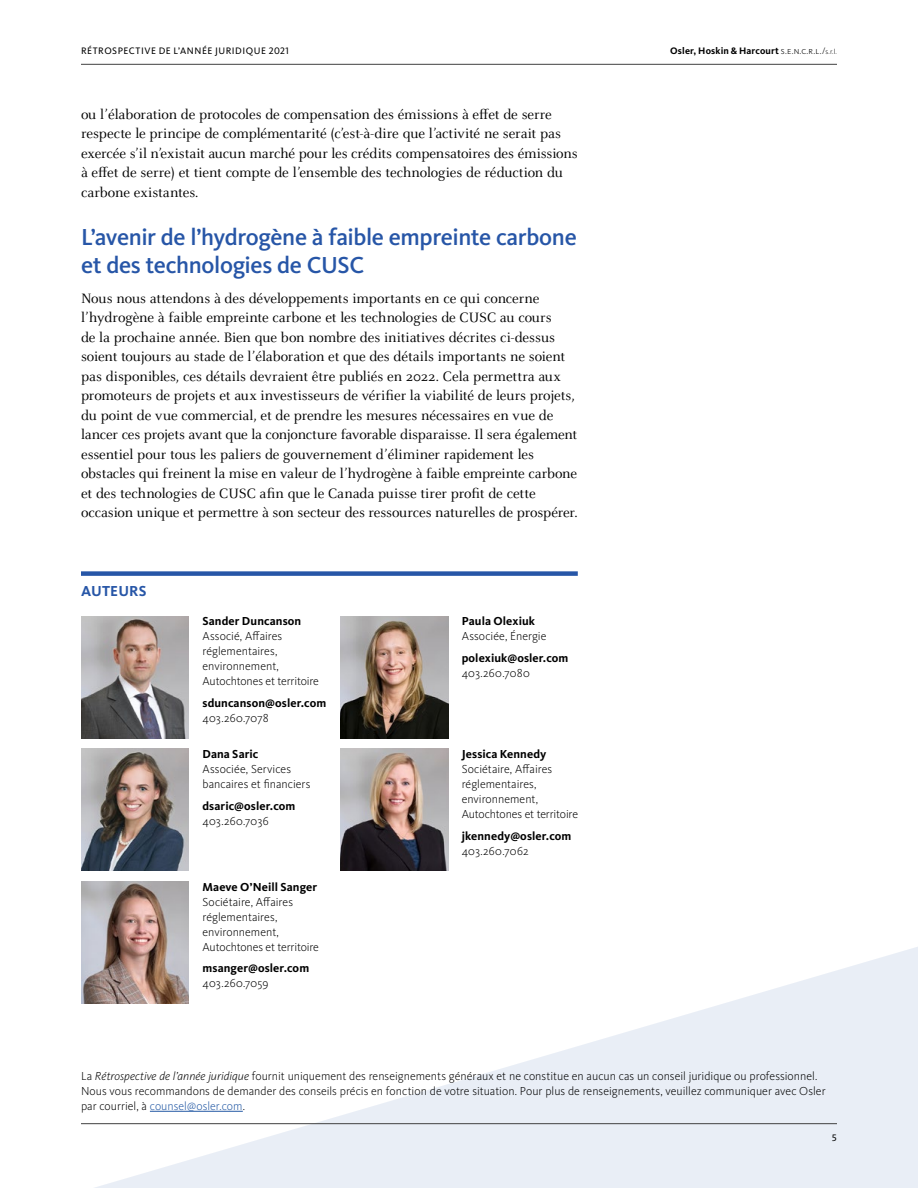
<style>
.page{position:relative;width:918px;height:1188px;background:#fff}
.page>*{position:absolute;margin:0;border:0;box-sizing:border-box;transform-origin:0 0}
.t1{font:500 24px/28.5px "Kievit Pro";letter-spacing:-.02em;color:#2756a7}
.t2{font:15px/19.5px "Celeste OT";letter-spacing:-.01em;color:#000}
.t3{font:700 15px "Kievit Pro";letter-spacing:.01em;color:#2756a7}
.t4{font:300 12px/15px "Kievit Pro";color:#000}
.t5{font:700 12px "Kievit Pro";letter-spacing:.005em;color:#000}
.t6{font:700 9.75px "Kievit Pro";letter-spacing:.015em;color:#000}
.t7{font:9.75px "Kievit Pro";letter-spacing:.055em;color:#000}
.s1{font-weight:300}
.s2{font-weight:300;font-size:7.35px}
.s3{font-style:italic}
.s4{color:#2258a4}
</style>
<div class="page">
<svg style="left:81px;top:947px;width:837px;height:241px;fill:#e9eef6"></svg>
<hr style="left:81px;top:1123px;width:756px;height:1px;background:#414141">
<hr style="left:81px;top:64px;width:756px;height:1px;background:#414141">
<div style="left:81px;top:571px;width:497px;height:5px;background:#2756a7"></div>
<img style="left:81px;top:749px;width:108px;height:122px">
<img style="left:81px;top:882px;width:108px;height:121px">
<img style="left:340px;top:749px;width:108px;height:122px">
<img style="left:340px;top:616px;width:108px;height:122px">
<img style="left:81px;top:616px;width:108px;height:122px">
<hr style="left:150px;top:1111px;width:93px;height:1px;background:#2258a4">
<p class="t7" style="left:81px;top:45px;width:209px">RÉTROSPECTIVE DE L’ANNÉE JURIDIQUE 2021</p>
<p class="t6" style="left:670px;top:45px;width:168px">Osler, Hoskin &amp; Harcourt <span class="s1">s.e.n.c.r.l./</span><span class="s2">s.r.l.</span></p>
<p class="t2" style="left:81px;top:105px;width:498px">ou l’élaboration de protocoles de compensation des émissions à effet de serre respecte le principe de complémentarité (c’est-à-dire que l’activité ne serait pas exercée s’il n’existait aucun marché pour les crédits compensatoires des émissions à effet de serre) et tient compte de l’ensemble des technologies de réduction du carbone existantes.</p>
<h1 class="t1" style="left:81px;top:222px;width:497px">L’avenir de l’hydrogène à faible empreinte carbone et des technologies de CUSC</h1>
<p class="t2" style="left:81px;top:288px;width:498px">Nous nous attendons à des développements importants en ce qui concerne l’hydrogène à faible empreinte carbone et les technologies de CUSC au cours<br>de la prochaine année. Bien que bon nombre des initiatives décrites ci-dessus soient toujours au stade de l’élaboration et que des détails importants ne soient pas disponibles, ces détails devraient être publiés en 2022. Cela permettra aux promoteurs de projets et aux investisseurs de vérifier la viabilité de leurs projets, du point de vue commercial, et de prendre les mesures nécessaires en vue de lancer ces projets avant que la conjoncture favorable disparaisse. Il sera également essentiel pour tous les paliers de gouvernement d’éliminer rapidement les obstacles qui freinent la mise en valeur de l’hydrogène à faible empreinte carbone et des technologies de CUSC afin que le Canada puisse tirer profit de cette occasion unique et permettre à son secteur des ressources naturelles de prospérer.</p>
<p class="t3" style="left:81px;top:582px;width:67px">AUTEURS</p>
<p class="t5" style="left:202px;top:614px;width:100px">Sander Duncanson</p>
<p class="t4" style="left:202px;top:629px;width:118px">Associé, Affaires réglementaires, environnement,<br>Autochtones et territoire</p>
<p class="t5" style="left:202px;top:696px;width:125px">sduncanson@osler.com</p>
<p class="t4" style="left:202px;top:711px;width:68px">403.260.7078</p>
<p class="t5" style="left:202px;top:747px;width:57px">Dana Saric</p>
<p class="t4" style="left:202px;top:761px;width:109px">Associée, Services bancaires et financiers</p>
<p class="t5" style="left:202px;top:799px;width:94px">dsaric@osler.com</p>
<p class="t4" style="left:202px;top:813px;width:68px">403.260.7036</p>
<p class="t5" style="left:202px;top:879px;width:116px">Maeve O’Neill Sanger</p>
<p class="t4" style="left:202px;top:894px;width:118px">Sociétaire, Affaires réglementaires, environnement,<br>Autochtones et territoire</p>
<p class="t5" style="left:202px;top:961px;width:108px">msanger@osler.com</p>
<p class="t4" style="left:202px;top:976px;width:67px">403.260.7059</p>
<p class="t5" style="left:462px;top:614px;width:75px">Paula Olexiuk</p>
<p class="t4" style="left:462px;top:629px;width:86px">Associée, Énergie</p>
<p class="t5" style="left:462px;top:651px;width:108px">polexiuk@osler.com</p>
<p class="t4" style="left:462px;top:666px;width:70px">403.260.7080</p>
<p class="t5" style="left:462px;top:747px;width:86px">Jessica Kennedy</p>
<p class="t4" style="left:462px;top:761px;width:118px">Sociétaire, Affaires réglementaires, environnement,<br>Autochtones et territoire</p>
<p class="t5" style="left:462px;top:829px;width:111px">jkennedy@osler.com</p>
<p class="t4" style="left:462px;top:843px;width:68px">403.260.7062</p>
<p class="t4" style="left:81px;top:1068px;width:746px">La <span class="s3">Rétrospective de l’année juridique</span> fournit uniquement des renseignements généraux et ne constitue en aucun cas un conseil juridique ou professionnel.<br>Nous vous recommandons de demander des conseils précis en fonction de votre situation. Pour plus de renseignements, veuillez communiquer avec Osler par courriel, à <span class="s4">counsel@osler.com</span>.</p>
<p class="t7" style="left:832px;top:1132px;width:7px">5</p>
</div>
